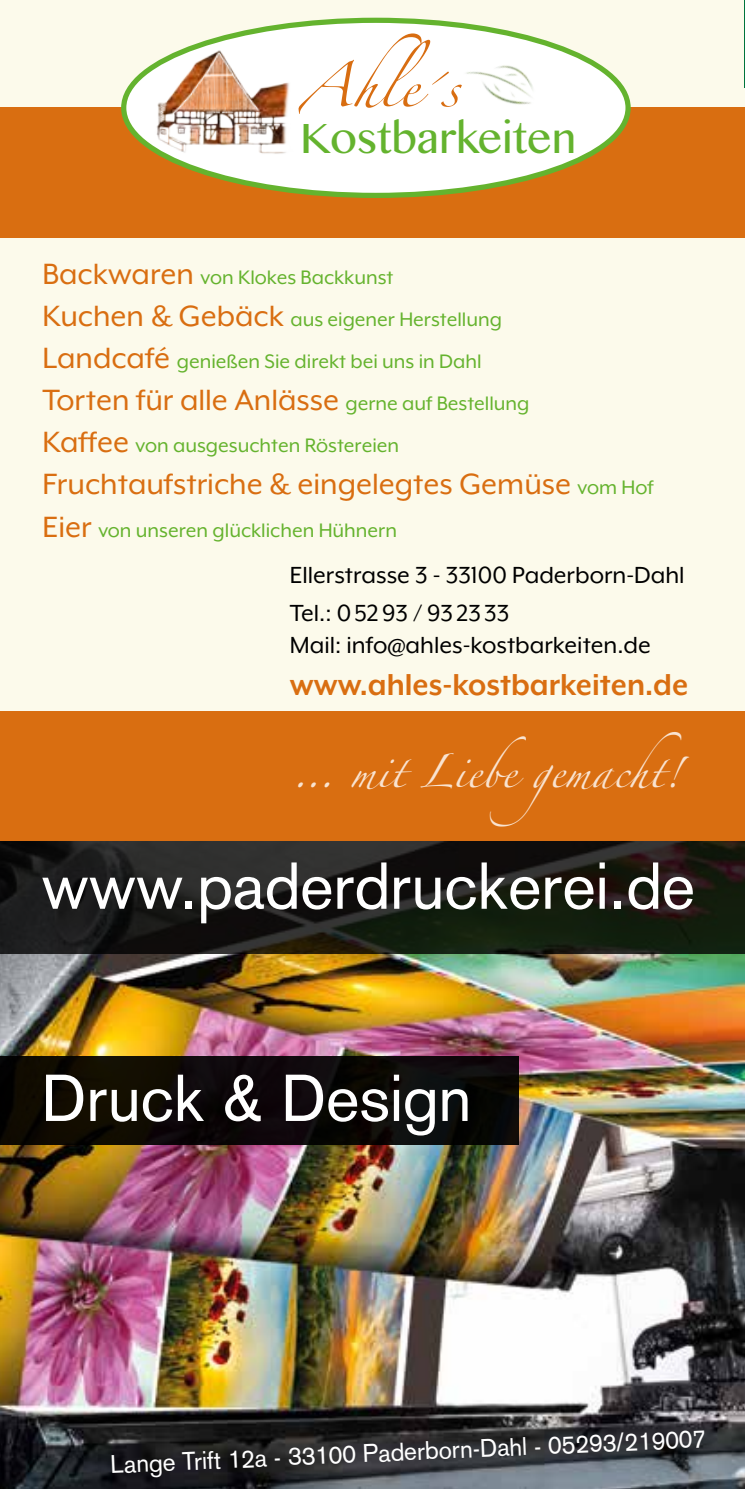
<style>
.page{position:relative;width:745px;height:1489px;background:#fff}
.page>*{position:absolute;margin:0;border:0;box-sizing:border-box;transform-origin:0 0}
.t1{font:65px "Akzidenz Grotesk";color:#fff}
.t2{font:42.75px "Gurmukhi MN";color:#64b32e}
.t3{font:700 34.75px "Mr Eaves XL Mod OT";color:#d96e11;scale:.96 1}
.t4{font:33.75px "Mr Eaves XL Mod OT";color:#d96e11}
.t5{font:30px "Zapfino";color:#f9e3d0}
.t6{font:26.75px/37.5px "Mr Eaves XL Mod OT";color:#000}
.t7{font:25px "Akzidenz Grotesk";color:#fff}
.t8{font:22.5px/42.2px "Mr Eaves XL Mod OT";color:#65b32e}
.s1{font-size:33.75px;color:#d96e11}
.s2{font-size:22.5px;color:#65b32e}
</style>
<div class="page">
<div style="left:0;top:0;width:744px;height:772px;background:#fcfaeb"></div>
<div style="left:0;top:107px;width:744px;height:130px;background:#d96e11"></div>
<hr style="left:743px;top:0;width:1px;height:87px;background:#00743c">
<div style="left:124px;top:20px;width:503px;height:175px;background:#fff;border-radius:50%"></div>
<svg style="left:309px;top:33px;width:145px;height:75px"></svg>
<img style="left:138px;top:36px;width:171px;height:128px">
<img style="left:454px;top:65px;width:79px;height:40px">
<div style="left:0;top:711px;width:744px;height:130px;background:#d96e11"></div>
<img style="left:0;top:953px;width:744px;height:535px">
<svg style="left:0;top:841px;width:744px;height:112px;background:#1b1c17"></svg>
<div style="left:0;top:1055px;width:518px;height:89px;background:linear-gradient(to right,#100a01,#0b0a0c)"></div>
<h2 class="t2" style="left:300px;top:113px;width:277px">Kostbarkeiten</h2>
<p class="t8" style="left:43px;top:255px;width:460px"><span class="s1">Backwaren</span> von Klokes Backkunst<br><span class="s1">Kuchen &amp; Gebäck</span> aus eigener Herstellung<br><span class="s1">Landcafé</span> genießen Sie direkt bei uns in Dahl</p>
<h3 class="t4" style="left:43px;top:383px;width:488px">Torten für alle Anlässe <span class="s2">gerne auf Bestellung</span></h3>
<p class="t8" style="left:43px;top:424px;width:358px"><span class="s1">Kaffee</span> von ausgesuchten Röstereien</p>
<h3 class="t4" style="left:43px;top:467px;width:612px">Fruchtaufstriche &amp; eingelegtes Gemüse <span class="s2">vom Hof</span></h3>
<p class="t8" style="left:43px;top:508px;width:356px"><span class="s1">Eier</span> von unseren glücklichen Hühnern</p>
<p class="t6" style="left:289px;top:556px;width:396px">Ellerstrasse 3 - 33100 Paderborn-Dahl<br>Tel.: 05293 / 93 23 33</p>
<p class="t6" style="left:289px;top:626px;width:362px">Mail: info@ahles-kostbarkeiten.de</p>
<h3 class="t3" style="left:289px;top:667px;width:416px">www.ahles-kostbarkeiten.de</h3>
<h3 class="t5" style="left:291px;top:758px;width:391px">… mit Liebe gemacht!</h3>
<h1 class="t1" style="left:41px;top:847px;width:654px">www.paderdruckerei.de</h1>
<h1 class="t1" style="left:41px;top:1059px;width:431px">Druck &amp; Design</h1>
<p class="t7" style="left:110px;top:1452px;width:597px;rotate:-3deg">Lange Trift 12a - 33100 Paderborn-Dahl - 05293/219007</p>
</div>
